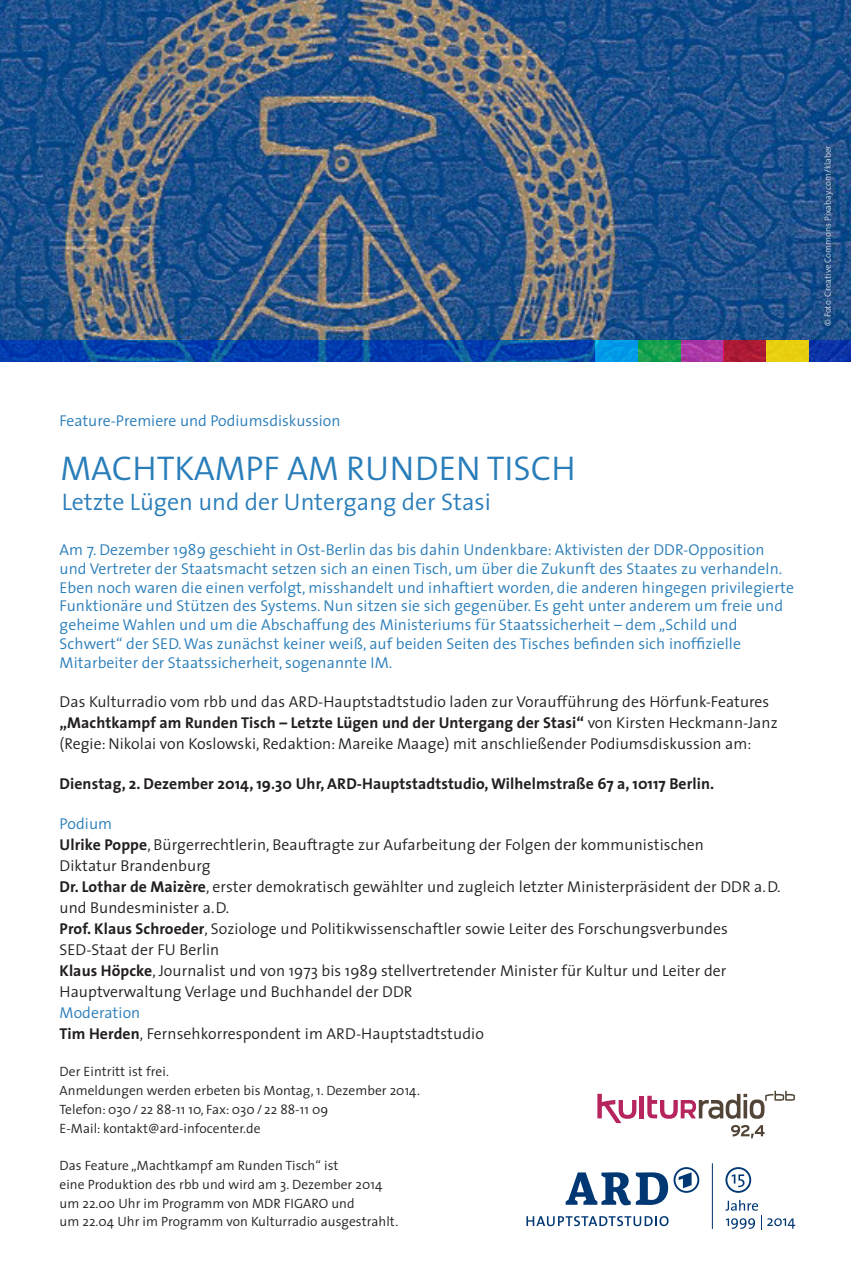
<style>
.page{position:relative;width:851px;height:1263px;background:#fff}
.page>*{position:absolute;margin:0;border:0;box-sizing:border-box;transform-origin:0 0}
.Fließ_9_GLR_Schwarz{font:300 34.5px "The Sans";color:#297db9}
.Fließ_9_GLR_Schwarz-2{font:300 24px "The Sans";color:#297db9}
.Fließ_9_GLR_Schwarz-3{font:300 15.75px/21px "The Sans";letter-spacing:.005em;color:#231f20}
.Fließ_9_GLR_Schwarz-4{font:300 15.75px/18.8px "The Sans";letter-spacing:.005em;color:#297db9}
.Fließ_9_GLR_Schwarz-5{font:700 15.75px "The Sans";letter-spacing:.005em;color:#231f20}
.Fließ_9_GLR_Schwarz-6{font:300 13.5px "The Sans";letter-spacing:.005em;color:#231f20}
.t1{font:300 9px "The Sans";color:#fff}
.s1{font-weight:700}
</style>
<div class="page">
<img style="left:0;top:0;width:850px;height:341px">
<svg style="left:808px;top:341px;width:42px;height:21px"></svg>
<svg style="left:0;top:341px;width:595px;height:21px;background:#0441ab"></svg>
<div style="left:765px;top:341px;width:43px;height:21px;background:#e8cf0f"></div>
<div style="left:723px;top:341px;width:42px;height:21px;background:#ac1a34"></div>
<svg style="left:680px;top:341px;width:43px;height:21px"></svg>
<svg style="left:638px;top:341px;width:42px;height:21px"></svg>
<div style="left:595px;top:341px;width:43px;height:21px;background:#029ae8"></div>
<div style="left:816px;top:138px;width:24px;height:195px;background:#231f20;opacity:.7"></div>
<div style="left:639px;top:1096px;width:5px;height:22px;background:#b6255e"></div>
<svg style="left:597px;top:1094px;width:39px;height:29px"></svg>
<svg style="left:647px;top:1091px;width:147px;height:28px"></svg>
<svg style="left:731px;top:1125px;width:33px;height:13px"></svg>
<svg style="left:725px;top:1167px;width:26px;height:26px"></svg>
<svg style="left:565px;top:1167px;width:134px;height:38px"></svg>
<svg style="left:526px;top:1216px;width:142px;height:10px"></svg>
<hr style="left:711px;top:1163px;width:1px;height:66px;background:#013874">
<svg style="left:725px;top:1200px;width:34px;height:29px"></svg>
<svg style="left:767px;top:1218px;width:28px;height:11px"></svg>
<p class="t1" style="left:820px;top:326px;width:182px;rotate:-90deg">© Foto: Creative Commons Pixabay.com/klaber</p>
<p class="Fließ_9_GLR_Schwarz-4" style="left:60px;top:411px;width:282px">Feature-Premiere und Podiumsdiskussion</p>
<p class="Fließ_9_GLR_Schwarz" style="left:61px;top:439px;width:516px">MACHTKAMPF AM RUNDEN TISCH</p>
<p class="Fließ_9_GLR_Schwarz-2" style="left:62px;top:482px;width:430px">Letzte Lügen und der Untergang der Stasi</p>
<p class="Fließ_9_GLR_Schwarz-4" style="left:60px;top:540px;width:736px">Am 7. Dezember 1989 geschieht in Ost-Berlin das bis dahin Undenkbare: Aktivisten der DDR-Opposition und Vertreter der Staatsmacht setzen sich an einen Tisch, um über die Zukunft des Staates zu verhandeln.<br>Eben noch waren die einen verfolgt, misshandelt und inhaftiert worden, die anderen hingegen privilegierte Funktionäre und Stützen des Systems. Nun sitzen sie sich gegenüber. Es geht unter anderem um freie und geheime Wahlen und um die Abschaffung des Ministeriums für Staatssicherheit – dem „Schild und Schwert“ der SED. Was zunächst keiner weiß, auf beiden Seiten des Tisches befinden sich inoffizielle Mitarbeiter der Staatssicherheit, sogenannte IM.</p>
<p class="Fließ_9_GLR_Schwarz-3" style="left:60px;top:691px;width:719px">Das Kulturradio vom rbb und das ARD-Hauptstadtstudio laden zur Voraufführung des Hörfunk-Features <span class="s1">„Machtkampf am Runden Tisch – Letzte Lügen und der Untergang der Stasi“</span> von Kirsten Heckmann-Janz</p>
<p class="Fließ_9_GLR_Schwarz-3" style="left:60px;top:733px;width:693px">(Regie: Nikolai von Koslowski, Redaktion: Mareike Maage) mit anschließender Podiumsdiskussion am:</p>
<p class="Fließ_9_GLR_Schwarz-5" style="left:60px;top:771px;width:656px">Dienstag, 2. Dezember 2014, 19.30 Uhr, ARD-Hauptstadtstudio, Wilhelmstraße 67 a, 10117 Berlin.</p>
<p class="Fließ_9_GLR_Schwarz-4" style="left:60px;top:814px;width:54px">Podium</p>
<p class="Fließ_9_GLR_Schwarz-3" style="left:60px;top:833px;width:646px"><span class="s1">Ulrike Poppe</span>, Bürgerrechtlerin, Beauftragte zur Aufarbeitung der Folgen der kommunistischen<br>Diktatur Brandenburg</p>
<p class="Fließ_9_GLR_Schwarz-3" style="left:60px;top:875px;width:722px"><span class="s1">Dr. Lothar de Maizère</span>, erster demokratisch gewählter und zugleich letzter Ministerpräsident der DDR a.D. und Bundesminister a.D.</p>
<p class="Fließ_9_GLR_Schwarz-3" style="left:60px;top:917px;width:669px"><span class="s1">Prof. Klaus Schroeder</span>, Soziologe und Politikwissenschaftler sowie Leiter des Forschungsverbundes<br>SED-Staat der FU Berlin</p>
<p class="Fließ_9_GLR_Schwarz-3" style="left:60px;top:959px;width:668px"><span class="s1">Klaus Höpcke</span>, Journalist und von 1973 bis 1989 stellvertretender Minister für Kultur und Leiter der<br>Hauptverwaltung Verlage und Buchhandel der DDR</p>
<p class="Fließ_9_GLR_Schwarz-4" style="left:60px;top:1003px;width:82px">Moderation</p>
<p class="Fließ_9_GLR_Schwarz-3" style="left:60px;top:1022px;width:426px"><span class="s1">Tim Herden</span>, Fernsehkorrespondent im ARD-Hauptstadtstudio</p>
<p class="Fließ_9_GLR_Schwarz-6" style="left:60px;top:1061px;width:111px">Der Eintritt ist frei.</p>
<p class="Fließ_9_GLR_Schwarz-6" style="left:60px;top:1079px;width:362px">Anmeldungen werden erbeten bis Montag, 1. Dezember 2014.</p>
<p class="Fließ_9_GLR_Schwarz-6" style="left:60px;top:1098px;width:270px">Telefon: 030/ 22 88-11 10, Fax: 030/ 22 88-11 09</p>
<p class="Fließ_9_GLR_Schwarz-6" style="left:60px;top:1117px;width:203px">E-Mail: kontakt@ard-infocenter.de</p>
<p class="Fließ_9_GLR_Schwarz-6" style="left:60px;top:1154px;width:280px">Das Feature „Machtkampf am Runden Tisch“ ist</p>
<p class="Fließ_9_GLR_Schwarz-6" style="left:60px;top:1173px;width:324px">eine Produktion des rbb und wird am 3. Dezember 2014</p>
<p class="Fließ_9_GLR_Schwarz-6" style="left:60px;top:1192px;width:296px">um 22.00 Uhr im Programm von MDR FIGARO und</p>
<p class="Fließ_9_GLR_Schwarz-6" style="left:60px;top:1211px;width:340px">um 22.04 Uhr im Programm von Kulturradio ausgestrahlt.</p>
</div>
